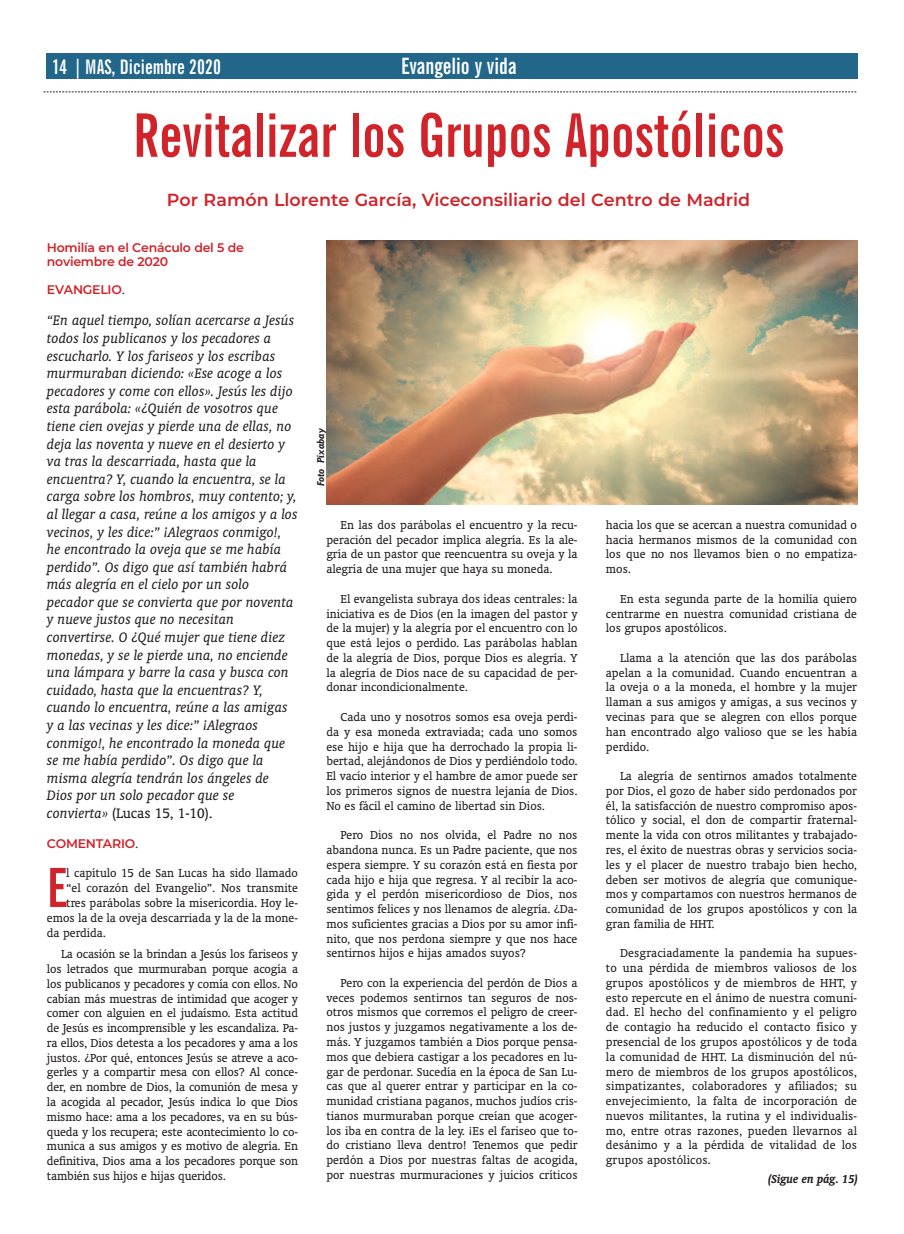
<style>
.page{position:relative;width:904px;height:1234px;background:#fff}
.page>*{position:absolute;margin:0;border:0;box-sizing:border-box;transform-origin:0 0}
.t1{font:700 extra-condensed 60px "News Gothic BT";color:#d1232a}
.t2{font:700 extra-condensed 53.88px "News Gothic BT";color:#d1232a}
.t3{font:700 extra-condensed 22.5px "News Gothic BT";color:#fff}
.t4{font:700 extra-condensed 20px "News Gothic BT";color:#fff}
.t5{font:600 17.5px "Montserrat";color:#d1232a}
.t6{font:italic 15.62px/17.6px "Oranda BT";color:#231f20}
.t7{font:13.12px/14.8px "Oranda BT";color:#231f20;text-align:justify}
.t8{font:italic 700 13.12px "Oranda BT";color:#231f20}
.t9{font:600 12.5px/13.9px "Montserrat";letter-spacing:-.02em;color:#d1232a}
.t10{font:italic 700 10px "Goudy Sans IT Cby BT";letter-spacing:-.015em;color:#231f20}
.s1{font-family:"Oranda BT";font-weight:400;font-size:13.12px;color:#231f20}
.s2{font-style:normal}
</style>
<div class="page">
<svg style="left:44px;top:91px;width:812px;height:1px"></svg>
<div style="left:46px;top:54px;width:811px;height:24px;background:#22678a"></div>
<img style="left:326px;top:240px;width:531px;height:264px">
<h3 class="t4" style="left:52px;top:55px;width:170px">14 |MAS, Diciembre 2020</h3>
<h3 class="t3" style="left:401px;top:53px;width:117px">Evangelio y vida</h3>
<h1 class="t1" style="left:133px;top:101px;width:652px">Revitalizar los Grupos Apostólicos</h1>
<h3 class="t5" style="left:167px;top:187px;width:585px">Por Ramón Llorente García, Viceconsiliario del Centro de Madrid</h3>
<p class="t9" style="left:47px;top:240px;width:198px">Homilía en el Cenáculo del 5 de noviembre de 2020</p>
<p class="t9" style="left:47px;top:282px;width:79px">EVANGELIO<span class="s1">.</span></p>
<p class="t6" style="left:47px;top:311px;width:252px">“En aquel tiempo, solían acercarse a Jesús todos los publicanos y los pecadores a escucharlo. Y los fariseos y los escribas murmuraban diciendo: «Ese acoge a los pecadores y come con ellos». Jesús les dijo esta parábola: «¿Quién de vosotros que tiene cien ovejas y pierde una de ellas, no deja las noventa y nueve en el desierto y va tras la descarriada, hasta que la encuentra? Y, cuando la encuentra, se la carga sobre los hombros, muy contento; y, al llegar a casa, reúne a los amigos y a los vecinos, y les dice:” ¡Alegraos conmigo!, he encontrado la oveja que se me había perdido”. Os digo que así también habrá más alegría en el cielo por un solo pecador que se convierta que por noventa y nueve justos que no necesitan convertirse. O ¿Qué mujer que tiene diez monedas, y se le pierde una, no enciende una lámpara y barre la casa y busca con cuidado, hasta que la encuentras? Y, cuando lo encuentra, reúne a las amigas y a las vecinas y les dice:” ¡Alegraos conmigo!, he encontrado la moneda que se me había perdido”. Os digo que la misma alegría tendrán los ángeles de Dios por un solo pecador que se convierta» <span class="s2">(lucas 15, 1-10).</span></p>
<p class="t9" style="left:47px;top:835px;width:93px">COMENTARIO<span class="s1">.</span></p>
<h2 class="t2" style="left:47px;top:856px;width:21px">E</h2>
<p class="t7" style="left:66px;top:865px;width:233px">l capítulo 15 de San lucas ha sido llamado</p>
<p class="t10" style="left:315px;top:486px;width:60px;rotate:-90deg">Foto Pixabay</p>
<p class="t7" style="left:326px;top:517px;width:253px;text-indent:14px">En las dos parábolas el encuentro y la recu&shy;peración del pecador implica alegría. Es la ale&shy;gría de un pastor que reencuentra su oveja y la alegría de una mujer que haya su moneda.</p>
<p class="t7" style="left:326px;top:590px;width:253px;text-indent:14px">El evangelista subraya dos ideas centrales: la iniciativa es de Dios (en la imagen del pastor y de la mujer) y la alegría por el encuentro con lo que está lejos o perdido. las parábolas hablan de la alegría de Dios, porque Dios es alegría. Y la alegría de Dios nace de su capacidad de per&shy;donar incondicionalmente.</p>
<p class="t7" style="left:326px;top:709px;width:253px;text-indent:14px">Cada uno y nosotros somos esa oveja perdi&shy;da y esa moneda extraviada; cada uno somos ese hijo e hija que ha derrochado la propia li&shy;bertad, alejándonos de Dios y perdiéndolo todo.<br>El vacío interior y el hambre de amor puede ser los primeros signos de nuestra lejanía de Dios.<br>No es fácil el camino de libertad sin Dios.</p>
<p class="t7" style="left:326px;top:827px;width:253px;text-indent:14px">Pero Dios no nos olvida, el Padre no nos abandona nunca. Es un Padre paciente, que nos espera siempre. Y su corazón está en fiesta por cada hijo e hija que regresa. Y al recibir la aco&shy;gida y el perdón misericordioso de Dios, nos sentimos felices y nos llenamos de alegría. ¿Da&shy;mos suficientes gracias a Dios por su amor infi&shy;nito, que nos perdona siempre y que nos hace sentirnos hijos e hijas amados suyos?</p>
<p class="t7" style="left:326px;top:974px;width:253px;text-indent:14px">Pero con la experiencia del perdón de Dios a veces podemos sentirnos tan seguros de nos&shy;otros mismos que corremos el peligro de creer&shy;nos justos y juzgamos negativamente a los de&shy;más. Y juzgamos también a Dios porque pensa&shy;mos que debiera castigar a los pecadores en lu&shy;gar de perdonar. Sucedía en la época de San lu&shy;cas que al querer entrar y participar en la co&shy;munidad cristiana paganos, muchos judíos cris&shy;tianos murmuraban porque creían que acoger&shy;los iba en contra de la ley. ¡Es el fariseo que to&shy;do cristiano lleva dentro! Tenemos que pedir perdón a Dios por nuestras faltas de acogida, por nuestras murmuraciones y juicios críticos</p>
<p class="t7" style="left:606px;top:517px;width:253px">hacia los que se acercan a nuestra comunidad o hacia hermanos mismos de la comunidad con los que no nos llevamos bien o no empatiza&shy;mos.</p>
<p class="t7" style="left:606px;top:590px;width:253px;text-indent:14px">En esta segunda parte de la homilía quiero centrarme en nuestra comunidad cristiana de los grupos apostólicos.</p>
<p class="t7" style="left:606px;top:649px;width:253px;text-indent:14px">llama a la atención que las dos parábolas apelan a la comunidad. Cuando encuentran a la oveja o a la moneda, el hombre y la mujer llaman a sus amigos y amigas, a sus vecinos y vecinas para que se alegren con ellos porque han encontrado algo valioso que se les había perdido.</p>
<p class="t7" style="left:606px;top:768px;width:253px;text-indent:14px">la alegría de sentirnos amados totalmente por Dios, el gozo de haber sido perdonados por él, la satisfacción de nuestro compromiso apos&shy;tólico y social, el don de compartir fraternal&shy;mente la vida con otros militantes y trabajado&shy;res, el éxito de nuestras obras y servicios socia&shy;les y el placer de nuestro trabajo bien hecho, deben ser motivos de alegría que comunique&shy;mos y compartamos con nuestros hermanos de comunidad de los grupos apostólicos y con la gran familia de HHT.</p>
<p class="t7" style="left:606px;top:945px;width:253px;text-indent:14px">Desgraciadamente la pandemia ha supues&shy;to una pérdida de miembros valiosos de los grupos apostólicos y de miembros de HHT, y esto repercute en el ánimo de nuestra comuni&shy;dad. El hecho del confinamiento y el peligro de contagio ha reducido el contacto físico y presencial de los grupos apostólicos y de toda la comunidad de HHT. la disminución del nú&shy;mero de miembros de los grupos apostólicos, simpatizantes, colaboradores y afiliados; su envejecimiento, la falta de incorporación de nuevos militantes, la rutina y el individualis&shy;mo, entre otras razones, pueden llevarnos al desánimo y a la pérdida de vitalidad de los grupos apostólicos.</p>
<p class="t8" style="left:768px;top:1170px;width:91px">(Sigue en pág. 15)</p>
<p class="t7" style="left:66px;top:880px;width:233px">“el corazón del Evangelio”. Nos transmite</p>
<p class="t7" style="left:66px;top:894px;width:233px">tres parábolas sobre la misericordia. Hoy le-</p>
<p class="t7" style="left:47px;top:909px;width:253px">emos la de la oveja descarriada y la de la mone-</p>
<p class="t7" style="left:47px;top:924px;width:60px">da perdida.</p>
<p class="t7" style="left:47px;top:946px;width:253px;text-indent:14px">la ocasión se la brindan a Jesús los fariseos y los letrados que murmuraban porque acogía a los publicanos y pecadores y comía con ellos. No cabían más muestras de intimidad que acoger y comer con alguien en el judaísmo. Esta actitud de Jesús es incomprensible y les escandaliza. Pa&shy;ra ellos, Dios detesta a los pecadores y ama a los justos. ¿Por qué, entonces Jesús se atreve a aco&shy;gerles y a compartir mesa con ellos? Al conce&shy;der, en nombre de Dios, la comunión de mesa y la acogida al pecador, Jesús indica lo que Dios mismo hace: ama a los pecadores, va en su bús&shy;queda y los recupera; este acontecimiento lo co&shy;munica a sus amigos y es motivo de alegría. En definitiva, Dios ama a los pecadores porque son también sus hijos e hijas queridos.</p>
</div>
